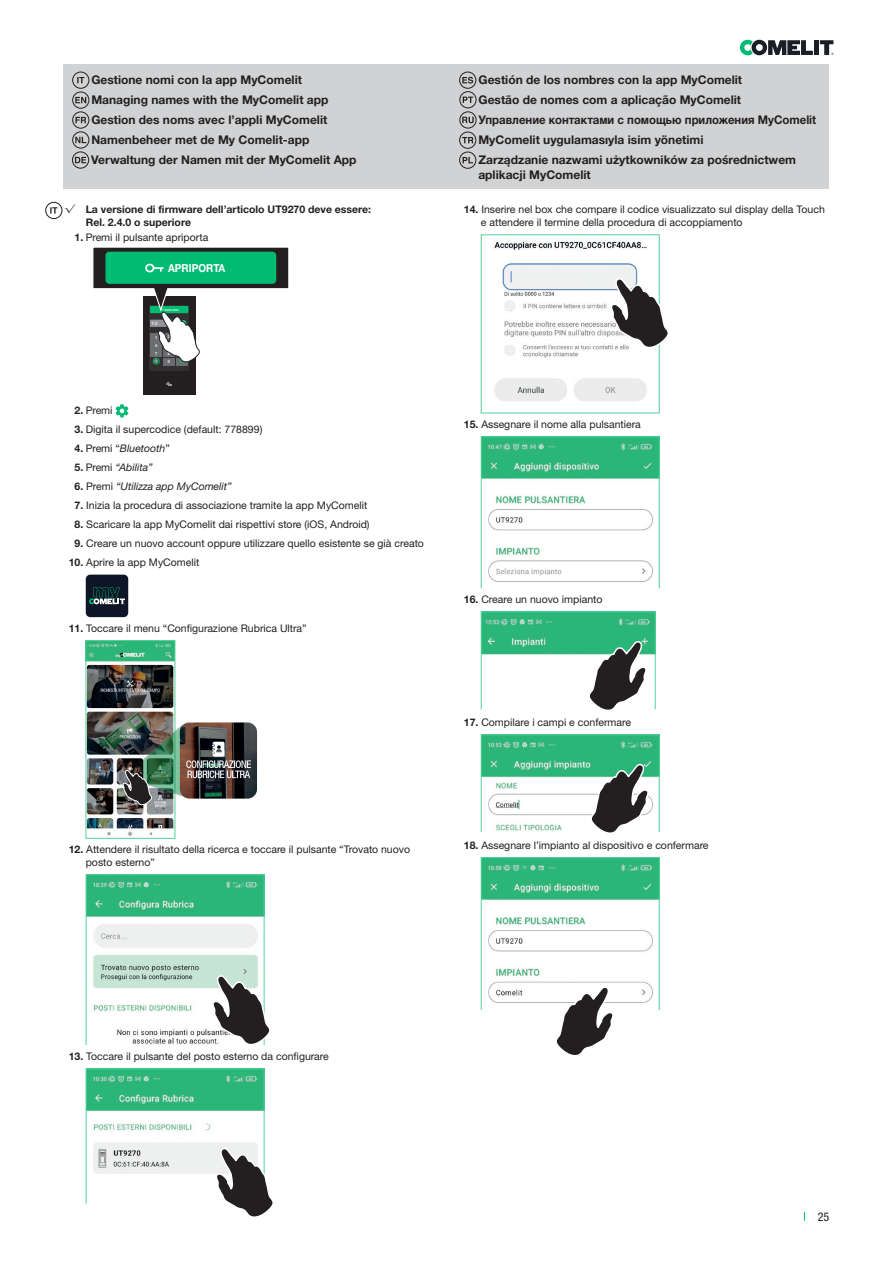
<style>
.page{position:relative;width:893px;height:1263px;background:#fff}
.page>*{position:absolute;margin:0;border:0;box-sizing:border-box;transform-origin:0 0}
.titolo_primo_livello{font:700 12px/14.4px "Helvetica Neue LTW1 G";color:#231f20}
.titolo_primo_livello-2{font:700 12px "Helvetica Neue LTW1 G";color:#231f20;scale:.95 1}
.t1{font:condensed 12px "Helvetica Neue LTW1 G";color:#231f20}
.t2{font:700 11.1px "Helvetica Neue LTW1 G";color:#fff;scale:.9 1}
.elenco_numerato{font:10.5px/12.6px "Helvetica Neue LTW1 G";color:#231f20}
.t3{font:700 10.5px/12.6px "Helvetica Neue LTW1 G";color:#231f20}
.elenco_numerato-2{font:italic 10.5px "Helvetica Neue LTW1 G";color:#231f20}
.t4{font:700 4.05px/8.2px "Helvetica Neue LTW1 G";color:#fff;scale:.95 1}
.t5{font:700 2.55px "Helvetica Neue LTW1 G";color:#fff;scale:.9 1}
.s1{font-family:"Adobe Heiti Std";font-weight:400}
.s2{font-weight:700}
.s3{font-weight:700;font-style:normal}
.s4{font-style:normal}
</style>
<div class="page">
<svg style="left:740px;top:40px;width:93px;height:15px"></svg>
<div style="left:64px;top:64px;width:765px;height:124px;background:#d1d2d4"></div>
<svg style="left:462px;top:117px;width:12px;height:6px"></svg>
<div style="left:459px;top:111px;width:17px;height:17px;border:1px solid #231f20;border-radius:50%"></div>
<svg style="left:462px;top:137px;width:11px;height:6px"></svg>
<div style="left:459px;top:132px;width:17px;height:17px;border:1px solid #231f20;border-radius:50%"></div>
<svg style="left:463px;top:157px;width:10px;height:6px"></svg>
<div style="left:459px;top:152px;width:17px;height:17px;border:1px solid #231f20;border-radius:50%"></div>
<svg style="left:75px;top:97px;width:11px;height:6px"></svg>
<div style="left:72px;top:92px;width:17px;height:17px;border:1px solid #231f20;border-radius:50%"></div>
<svg style="left:75px;top:117px;width:11px;height:6px"></svg>
<div style="left:72px;top:112px;width:17px;height:17px;border:1px solid #231f20;border-radius:50%"></div>
<svg style="left:75px;top:137px;width:11px;height:6px"></svg>
<div style="left:72px;top:131px;width:17px;height:17px;border:1px solid #231f20;border-radius:50%"></div>
<svg style="left:75px;top:157px;width:11px;height:6px"></svg>
<div style="left:72px;top:152px;width:17px;height:17px;border:1px solid #231f20;border-radius:50%"></div>
<svg style="left:462px;top:77px;width:11px;height:7px"></svg>
<div style="left:459px;top:72px;width:17px;height:17px;border:1px solid #231f20;border-radius:50%"></div>
<svg style="left:463px;top:97px;width:10px;height:6px"></svg>
<div style="left:459px;top:91px;width:17px;height:17px;border:1px solid #231f20;border-radius:50%"></div>
<svg style="left:77px;top:77px;width:7px;height:6px"></svg>
<div style="left:72px;top:72px;width:17px;height:17px;border:1px solid #231f20;border-radius:50%"></div>
<svg style="left:50px;top:207px;width:7px;height:7px"></svg>
<div style="left:45px;top:202px;width:17px;height:17px;border:1px solid #231f20;border-radius:50%"></div>
<div style="left:143px;top:297px;width:52px;height:98px;background:#231f20"></div>
<svg style="left:166px;top:382px;width:6px;height:4px"></svg>
<svg style="left:149px;top:364px;width:40px;height:6px"></svg>
<div style="left:163px;top:358px;width:12px;height:7px;background:#6c6d70"></div>
<div style="left:176px;top:358px;width:11px;height:7px;background:#6c6d70"></div>
<svg style="left:93px;top:247px;width:196px;height:117px"></svg>
<svg style="left:116px;top:404px;width:12px;height:13px"></svg>
<div style="left:86px;top:575px;width:42px;height:42px;background:#0c1627;border-radius:5px"></div>
<svg style="left:89px;top:587px;width:36px;height:17px"></svg>
<img style="left:88px;top:642px;width:85px;height:194px">
<div style="left:86px;top:640px;width:89px;height:198px;border:1px solid #54d19b"></div>
<img style="left:182px;top:722px;width:75px;height:77px">
<img style="left:122px;top:725px;width:62px;height:81px">
<img style="left:88px;top:876px;width:174px;height:167px">
<div style="left:86px;top:874px;width:178px;height:171px;border:1px solid #54d19b"></div>
<svg style="left:211px;top:974px;width:59px;height:71px"></svg>
<img style="left:88px;top:1070px;width:174px;height:104px">
<div style="left:86px;top:1068px;width:178px;height:136px;border:1px solid #54d19b"></div>
<svg style="left:214px;top:1146px;width:59px;height:71px"></svg>
<img style="left:494px;top:241px;width:153px;height:160px">
<div style="left:481px;top:234px;width:179px;height:179px;border:1px solid #54d19b"></div>
<svg style="left:610px;top:277px;width:58px;height:73px"></svg>
<img style="left:483px;top:438px;width:175px;height:144px">
<div style="left:481px;top:436px;width:179px;height:153px;border:1px solid #54d19b"></div>
<img style="left:483px;top:614px;width:171px;height:41px">
<div style="left:481px;top:612px;width:175px;height:98px;border:1px solid #54d19b"></div>
<svg style="left:588px;top:640px;width:60px;height:70px"></svg>
<img style="left:483px;top:736px;width:175px;height:94px">
<div style="left:481px;top:734px;width:179px;height:98px;border:1px solid #54d19b"></div>
<svg style="left:590px;top:763px;width:60px;height:70px"></svg>
<img style="left:483px;top:859px;width:175px;height:144px">
<div style="left:481px;top:857px;width:179px;height:153px;border:1px solid #54d19b"></div>
<svg style="left:555px;top:985px;width:60px;height:70px"></svg>
<p class="titolo_primo_livello" style="left:91px;top:73px;width:212px">Gestione nomi con la app MyComelit</p>
<p class="titolo_primo_livello" style="left:91px;top:93px;width:239px">Managing names with the MyComelit app</p>
<p class="titolo_primo_livello" style="left:91px;top:113px;width:237px">Gestion des noms avec l’appli MyComelit</p>
<p class="titolo_primo_livello" style="left:91px;top:133px;width:219px">Namenbeheer met de My Comelit-app</p>
<p class="titolo_primo_livello" style="left:91px;top:153px;width:267px">Verwaltung der Namen mit der MyComelit App</p>
<p class="t3" style="left:86px;top:203px;width:287px;text-indent:-21px"><span class="s1">√</span> La versione di firmware dell’articolo UT9270 deve essere:<br>Rel. 2.4.0 o superiore</p>
<p class="elenco_numerato" style="left:75px;top:231px;width:135px"><span class="s2">1.</span> Premi il pulsante apriporta</p>
<p class="t2" style="left:168px;top:262px;width:65px">APRIPORTA</p>
<p class="t5" style="left:165px;top:308px;width:17px">DOOR OPEN</p>
<p class="t4" style="left:152px;top:319px;width:7px">7 2</p>
<p class="t4" style="left:155px;top:333px;width:4px">1</p>
<p class="t4" style="left:168px;top:333px;width:4px">2</p>
<p class="t4" style="left:155px;top:341px;width:4px">4<br>7</p>
<p class="t4" style="left:168px;top:349px;width:4px">8<br>0</p>
<p class="elenco_numerato" style="left:75px;top:404px;width:39px"><span class="s2">2.</span> Premi</p>
<p class="elenco_numerato" style="left:75px;top:423px;width:189px"><span class="s2">3.</span> Digita il supercodice (default: 778899)</p>
<p class="elenco_numerato-2" style="left:75px;top:442px;width:97px"><span class="s3">4.</span> <span class="s4">Premi “</span>Bluetooth<span class="s4">”</span></p>
<p class="elenco_numerato-2" style="left:75px;top:461px;width:80px"><span class="s3">5.</span> <span class="s4">Premi</span> “Abilita”</p>
<p class="elenco_numerato-2" style="left:75px;top:480px;width:159px"><span class="s3">6.</span> <span class="s4">Premi</span> “Utilizza app MyComelit”</p>
<p class="elenco_numerato" style="left:75px;top:499px;width:294px"><span class="s2">7.</span> Inizia la procedura di associazione tramite la app MyComelit</p>
<p class="elenco_numerato" style="left:75px;top:518px;width:297px"><span class="s2">8.</span> Scaricare la app MyComelit dai rispettivi store (iOS, Android)</p>
<p class="elenco_numerato" style="left:75px;top:537px;width:351px"><span class="s2">9.</span> Creare un nuovo account oppure utilizzare quello esistente se già creato</p>
<p class="elenco_numerato" style="left:69px;top:556px;width:132px"><span class="s2">10.</span> Aprire la app MyComelit</p>
<p class="elenco_numerato" style="left:69px;top:622px;width:239px"><span class="s2">11.</span> Toccare il menu “Configurazione Rubrica Ultra”</p>
<p class="titolo_primo_livello" style="left:479px;top:73px;width:265px">Gestión de los nombres con la app MyComelit</p>
<p class="titolo_primo_livello" style="left:479px;top:93px;width:264px">Gestão de nomes com a aplicação MyComelit</p>
<p class="titolo_primo_livello-2" style="left:479px;top:112px;width:357px">Управление контактами с помощью приложения MyComelit</p>
<p class="titolo_primo_livello" style="left:478px;top:133px;width:227px">MyComelit uygulamasıyla isim yönetimi</p>
<p class="titolo_primo_livello" style="left:478px;top:153px;width:319px">Zarządzanie nazwami użytkowników za pośrednictwem aplikacji MyComelit</p>
<p class="elenco_numerato" style="left:481px;top:203px;width:345px;text-indent:-17px"><span class="s2">14.</span> Inserire nel box che compare il codice visualizzato sul display della Touch e attendere il termine della procedura di accoppiamento</p>
<p class="elenco_numerato" style="left:464px;top:418px;width:178px"><span class="s2">15.</span> Assegnare il nome alla pulsantiera</p>
<p class="elenco_numerato" style="left:464px;top:593px;width:140px"><span class="s2">16.</span> Creare un nuovo impianto</p>
<p class="elenco_numerato" style="left:464px;top:716px;width:169px"><span class="s2">17.</span> Compilare i campi e confermare</p>
<p class="elenco_numerato" style="left:86px;top:843px;width:326px;text-indent:-17px"><span class="s2">12.</span> Attendere il risultato della ricerca e toccare il pulsante “Trovato nuovo posto esterno”</p>
<p class="elenco_numerato" style="left:464px;top:838px;width:246px"><span class="s2">18.</span> Assegnare l’impianto al dispositivo e confermare</p>
<p class="elenco_numerato" style="left:69px;top:1050px;width:261px"><span class="s2">13.</span> Toccare il pulsante del posto esterno da configurare</p>
<p class="t1" style="left:818px;top:1209px;width:13px">25</p>
</div>
